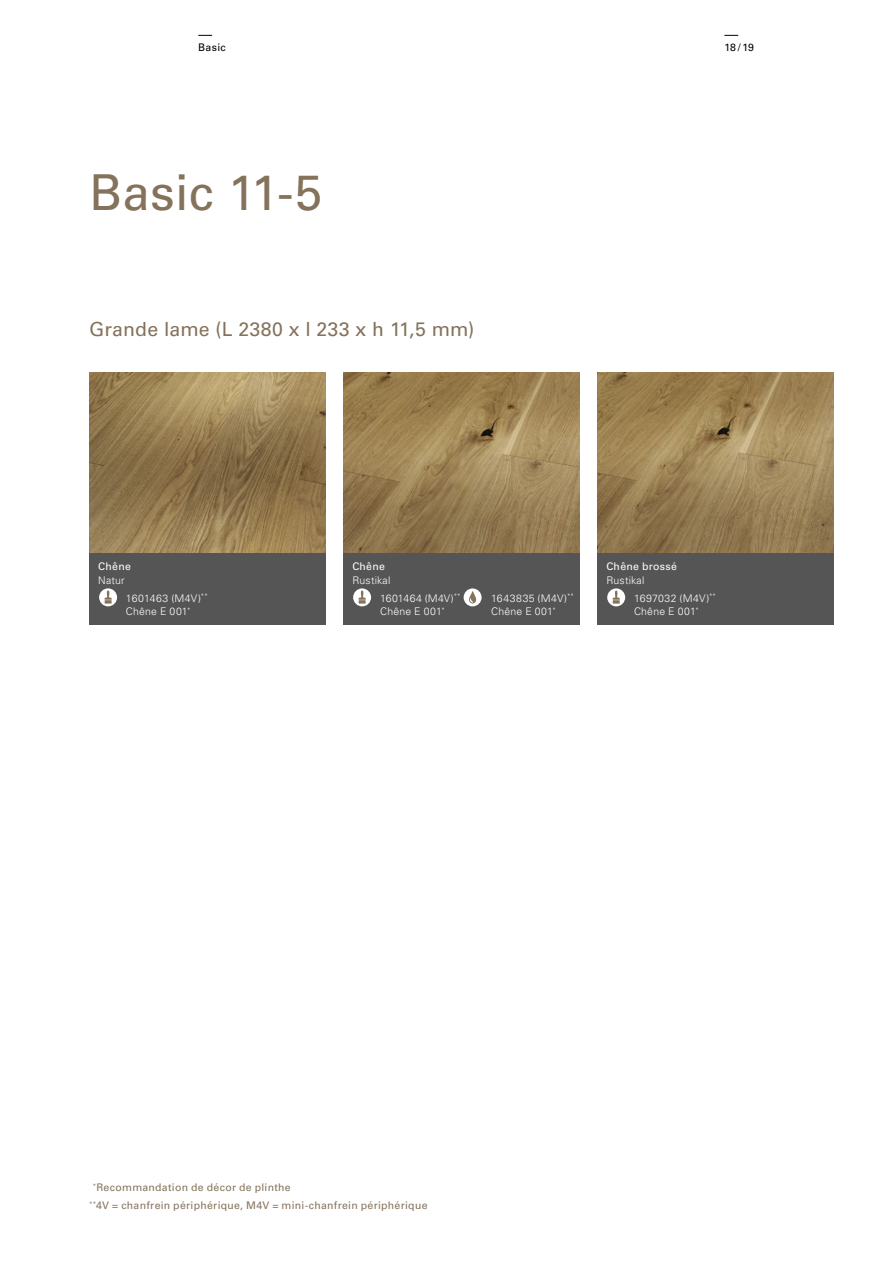
<style>
.page{position:relative;width:893px;height:1263px;background:#fff}
.page>*{position:absolute;margin:0;border:0;box-sizing:border-box;transform-origin:0 0}
.t1{font:49.5px "Univers LT Pro 55 Roman";color:#84725b}
.t2{font:19.5px "Univers LT Pro 55 Roman";letter-spacing:.005em;color:#84725b}
.t3{font:300 10.5px/13.5px "Univers LT Pro 45";letter-spacing:.015em;color:#fff}
.t4{font:10.5px "Univers LT Pro 55 Roman";letter-spacing:.025em;color:#84725b}
.t5{font:10.5px "Univers LT Pro 55 Roman";letter-spacing:.025em;color:#fff}
.t6{font:10.5px "Univers LT Pro 55 Roman";color:#000}
</style>
<div class="page">
<div style="left:343px;top:552px;width:236px;height:72px;background:#555"></div>
<div style="left:89px;top:552px;width:236px;height:72px;background:#555"></div>
<div style="left:597px;top:552px;width:236px;height:72px;background:#555"></div>
<img style="left:89px;top:372px;width:236px;height:180px">
<div style="left:464px;top:588px;width:18px;height:18px;background:#fff;border-radius:50%"></div>
<svg style="left:469px;top:591px;width:8px;height:12px"></svg>
<div style="left:99px;top:588px;width:18px;height:18px;background:#fff;border-radius:50%"></div>
<svg style="left:105px;top:590px;width:7px;height:14px"></svg>
<div style="left:353px;top:588px;width:18px;height:18px;background:#fff;border-radius:50%"></div>
<svg style="left:358px;top:590px;width:8px;height:14px"></svg>
<img style="left:343px;top:372px;width:236px;height:180px">
<img style="left:597px;top:372px;width:236px;height:180px">
<div style="left:607px;top:588px;width:18px;height:18px;background:#fff;border-radius:50%"></div>
<svg style="left:613px;top:591px;width:7px;height:13px"></svg>
<svg style="left:198px;top:35px;width:14px;height:1px"></svg>
<svg style="left:724px;top:35px;width:14px;height:1px"></svg>
<p class="t6" style="left:198px;top:41px;width:29px">Basic</p>
<p class="t6" style="left:724px;top:41px;width:31px">18 / 19</p>
<h1 class="t1" style="left:89px;top:163px;width:235px">Basic 11-5</h1>
<h2 class="t2" style="left:89px;top:318px;width:387px">Grande lame (L 2380 x l 233 x h 11,5 mm)</h2>
<p class="t5" style="left:98px;top:560px;width:34px">Chêne</p>
<p class="t3" style="left:98px;top:573px;width:28px">Natur</p>
<p class="t5" style="left:352px;top:560px;width:34px">Chêne</p>
<p class="t3" style="left:352px;top:573px;width:40px">Rustikal</p>
<p class="t5" style="left:606px;top:560px;width:72px">Chêne brossé</p>
<p class="t3" style="left:606px;top:573px;width:40px">Rustikal</p>
<p class="t3" style="left:126px;top:591px;width:83px">1601463 (M4V)<sup>**<br></sup>Chêne E 001<sup>*</sup></p>
<p class="t3" style="left:634px;top:591px;width:83px">1697032 (M4V)<sup>**<br></sup>Chêne E 001<sup>*</sup></p>
<p class="t3" style="left:380px;top:591px;width:82px">1601464 (M4V)<sup>**<br></sup>Chêne E 001<sup>*</sup></p>
<p class="t3" style="left:491px;top:591px;width:84px">1643835 (M4V)<sup>**<br></sup>Chêne E 001<sup>*</sup></p>
<p class="t4" style="left:93px;top:1181px;width:199px"><sup>*</sup>Recommandation de décor de plinthe</p>
<p class="t4" style="left:89px;top:1199px;width:340px"><sup>**</sup>4V = chanfrein périphérique, M4V = mini-chanfrein périphérique</p>
</div>
